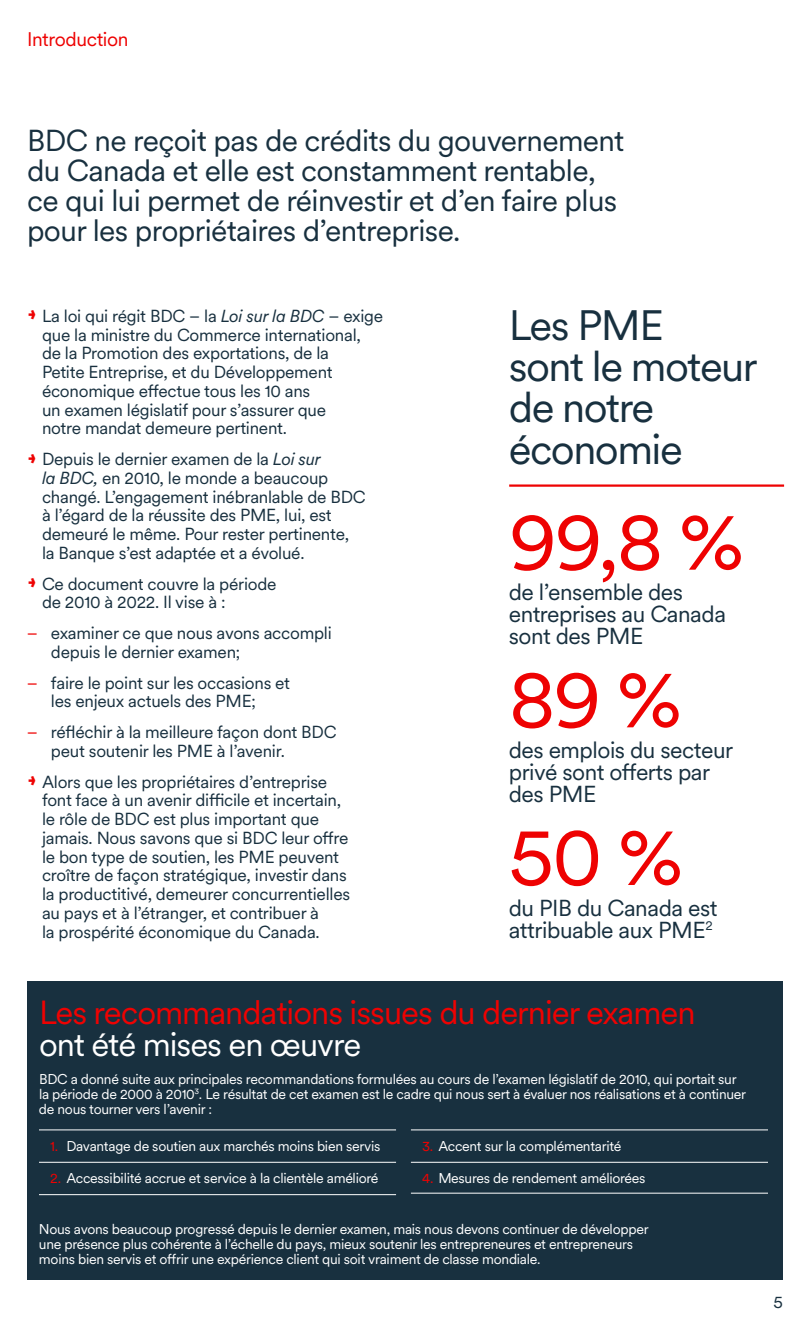
<style>
.page{position:relative;width:810px;height:1335px;background:#fff}
.page>*{position:absolute;margin:0;border:0;box-sizing:border-box;transform-origin:0 0}
.t1{font:82.5px "Circular XX";color:#ee0202}
.t2{font:42px/41.2px "Circular XX";letter-spacing:-.035em;color:#18303f}
.t3{font:33.08px "Circular XX";letter-spacing:-.03em;color:#ee0202}
.t4{font:33.08px "Circular XX";letter-spacing:-.03em;color:#fff}
.t5{font:30px/30px "Circular XX";letter-spacing:-.02em;color:#18303f}
.t6{font:22.88px/21.8px "Circular XX";letter-spacing:-.02em;color:#18303f}
.t7{font:19.5px "Circular XX";letter-spacing:-.02em;color:#ee0202}
.t8{font:17.25px/18.8px "Circular XX";letter-spacing:-.015em;color:#18303f}
.t9{font:14.1px/15px "Circular XX";letter-spacing:-.02em;color:#fff}
.s1{font-style:italic}
.s2{color:#ee0202}
</style>
<div class="page">
<hr style="left:509px;top:484px;width:275px;height:3px;background:#ee0202">
<div style="left:27px;top:981px;width:756px;height:299px;background:#18303f"></div>
<hr style="left:39px;top:1129px;width:357px;height:1px;background:#fff">
<hr style="left:39px;top:1162px;width:357px;height:1px;background:#fff">
<hr style="left:39px;top:1194px;width:357px;height:1px;background:#fff">
<hr style="left:411px;top:1129px;width:357px;height:1px;background:#fff">
<hr style="left:411px;top:1162px;width:357px;height:1px;background:#fff">
<hr style="left:411px;top:1193px;width:357px;height:1px;background:#fff">
<p class="t7" style="left:27px;top:26px;width:103px">Introduction</p>
<h3 class="t5" style="left:27px;top:124px;width:599px">BDC ne reçoit pas de crédits du gouvernement du Canada et elle est constamment rentable, ce qui lui permet de réinvestir et d’en faire plus pour les propriétaires d’entreprise.</h3>
<p class="t8" style="left:42px;top:306px;width:343px">La loi qui régit BDC – la <span class="s1">Loi sur la BDC</span> – exige que la ministre du Commerce international, de la Promotion des exportations, de la<br>Petite Entreprise, et du Développement économique effectue tous les 10 ans<br>un examen législatif pour s’assurer que<br>notre mandat demeure pertinent.</p>
<p class="t8" style="left:42px;top:449px;width:325px">Depuis le dernier examen de la <span class="s1">Loi sur<br>la BDC,</span> en 2010, le monde a beaucoup changé. L’engagement inébranlable de BDC à l’égard de la réussite des PME, lui, est demeuré le même. Pour rester pertinente, la Banque s’est adaptée et a évolué.</p>
<p class="t8" style="left:42px;top:573px;width:236px">Ce document couvre la période de 2010 à 2022. Il vise à :</p>
<p class="t8" style="left:51px;top:623px;width:282px;text-indent:-24px"><span class="s2">–</span> examiner ce que nous avons accompli depuis le dernier examen;</p>
<p class="t8" style="left:27px;top:672px;width:265px;text-align:center"><span class="s2">–</span> faire le point sur les occasions et les enjeux actuels des PME;</p>
<p class="t8" style="left:51px;top:722px;width:287px;text-indent:-24px"><span class="s2">–</span> réfléchir à la meilleure façon dont BDC peut soutenir les PME à l’avenir.</p>
<p class="t8" style="left:42px;top:771px;width:310px">Alors que les propriétaires d’entreprise font face à un avenir difficile et incertain, le rôle de BDC est plus important que jamais. Nous savons que si BDC leur offre le bon type de soutien, les PME peuvent croître de façon stratégique, investir dans la productitivé, demeurer concurrentielles au pays et à l’étranger, et contribuer à<br>la prospérité économique du Canada.</p>
<h2 class="t2" style="left:509px;top:303px;width:250px">Les PME<br>sont le moteur de notre économie</h2>
<h1 class="t1" style="left:509px;top:486px;width:236px">99,8 %</h1>
<h3 class="t6" style="left:509px;top:581px;width:219px">de l’ensemble des entreprises au Canada sont des PME</h3>
<h1 class="t1" style="left:509px;top:643px;width:174px">89 %</h1>
<h3 class="t6" style="left:509px;top:738px;width:226px">des emplois du secteur privé sont offerts par des PME</h3>
<h1 class="t1" style="left:509px;top:801px;width:175px">50 %</h1>
<h3 class="t6" style="left:509px;top:896px;width:210px">du PIB du Canada est attribuable aux PME<sup>2</sup></h3>
<h3 class="t3" style="left:39px;top:990px;width:658px">Les recommandations issues du dernier examen</h3>
<h3 class="t4" style="left:39px;top:1023px;width:324px">ont été mises en œuvre</h3>
<p class="t9" style="left:39px;top:1071px;width:709px">BDC a donné suite aux principales recommandations formulées au cours de l’examen législatif de 2010, qui portait sur la période de 2000 à 2010<sup>3</sup>. Le résultat de cet examen est le cadre qui nous sert à évaluer nos réalisations et à continuer de nous tourner vers l’avenir :</p>
<p class="t9" style="left:50px;top:1138px;width:332px"><span class="s2">1.</span> Davantage de soutien aux marchés moins bien servis</p>
<p class="t9" style="left:50px;top:1170px;width:330px"><span class="s2">2.</span> Accessibilité accrue et service à la clientèle amélioré</p>
<p class="t9" style="left:422px;top:1138px;width:201px"><span class="s2">3.</span> Accent sur la complémentarité</p>
<p class="t9" style="left:422px;top:1170px;width:225px"><span class="s2">4.</span> Mesures de rendement améliorées</p>
<p class="t9" style="left:39px;top:1221px;width:611px">Nous avons beaucoup progressé depuis le dernier examen, mais nous devons continuer de développer une présence plus cohérente à l’échelle du pays, mieux soutenir les entrepreneures et entrepreneurs moins bien servis et offrir une expérience client qui soit vraiment de classe mondiale.</p>
<p class="t8" style="left:773px;top:1292px;width:11px">5</p>
</div>
